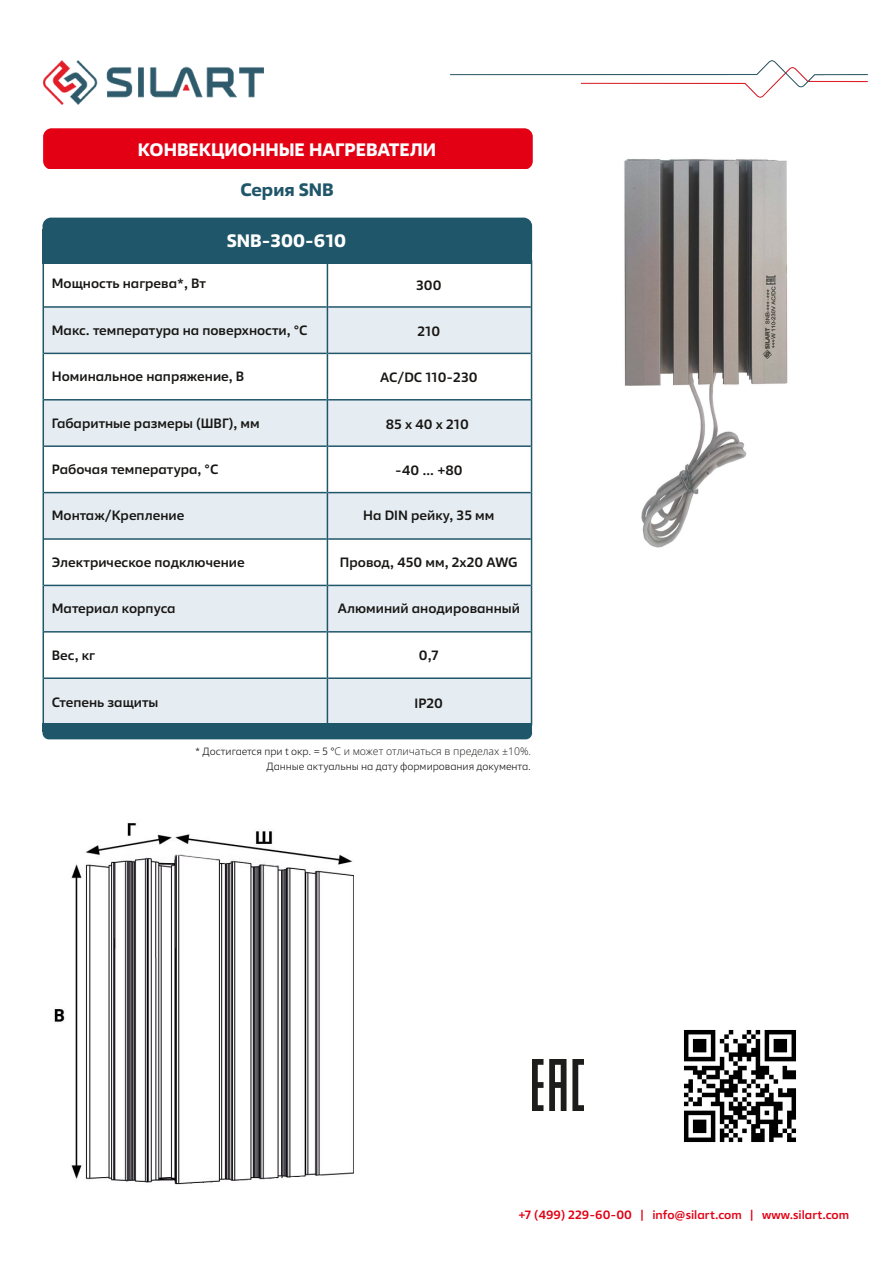
<style>
.page{position:relative;width:893px;height:1263px;background:#fff}
.page>*{position:absolute;margin:0;border:0;box-sizing:border-box;transform-origin:0 0}
.t1{font:700 18px "Vast";color:#fff}
.t2{font:700 18px "Vast";color:#205669}
.t3{font:500 13.5px "Vast";color:#181715}
.t4{font:500 12px "Vast";color:#e30014}
.t5{font:300 10.5px "Open Sans";color:#181715}
.t6{font:300 10.5px "Vast";color:#181715}
.s1{font-family:"Vast"}
</style>
<div class="page">
<img style="left:44px;top:61px;width:220px;height:44px">
<img style="left:451px;top:61px;width:416px;height:37px">
<div style="left:43px;top:128px;width:490px;height:42px;background:#e30014;border-radius:9px"></div>
<div style="left:43px;top:169px;width:490px;height:43px;background:#fff"></div>
<div style="left:43px;top:307px;width:284px;height:46px;background:#e6edf2"></div>
<div style="left:327px;top:307px;width:205px;height:46px;background:#e6edf2"></div>
<div style="left:43px;top:400px;width:284px;height:46px;background:#e6edf2"></div>
<div style="left:327px;top:400px;width:205px;height:46px;background:#e6edf2"></div>
<div style="left:43px;top:493px;width:284px;height:46px;background:#e6edf2"></div>
<div style="left:327px;top:493px;width:205px;height:46px;background:#e6edf2"></div>
<div style="left:43px;top:585px;width:284px;height:47px;background:#e6edf2"></div>
<div style="left:327px;top:585px;width:205px;height:47px;background:#e6edf2"></div>
<div style="left:43px;top:678px;width:284px;height:47px;background:#e6edf2"></div>
<div style="left:327px;top:678px;width:205px;height:47px;background:#e6edf2"></div>
<hr style="left:327px;top:260px;width:1px;height:47px;background:#205669">
<hr style="left:43px;top:260px;width:1px;height:47px;background:#205669">
<hr style="left:531px;top:260px;width:1px;height:47px;background:#205669">
<hr style="left:327px;top:307px;width:1px;height:46px;background:#205669">
<hr style="left:43px;top:307px;width:1px;height:46px;background:#205669">
<hr style="left:531px;top:307px;width:1px;height:46px;background:#205669">
<hr style="left:327px;top:353px;width:1px;height:47px;background:#205669">
<hr style="left:43px;top:353px;width:1px;height:47px;background:#205669">
<hr style="left:531px;top:353px;width:1px;height:47px;background:#205669">
<hr style="left:327px;top:400px;width:1px;height:46px;background:#205669">
<hr style="left:43px;top:400px;width:1px;height:46px;background:#205669">
<hr style="left:531px;top:400px;width:1px;height:46px;background:#205669">
<hr style="left:327px;top:446px;width:1px;height:47px;background:#205669">
<hr style="left:43px;top:446px;width:1px;height:47px;background:#205669">
<hr style="left:531px;top:446px;width:1px;height:47px;background:#205669">
<hr style="left:327px;top:493px;width:1px;height:46px;background:#205669">
<hr style="left:43px;top:493px;width:1px;height:46px;background:#205669">
<hr style="left:531px;top:493px;width:1px;height:46px;background:#205669">
<hr style="left:327px;top:539px;width:1px;height:46px;background:#205669">
<hr style="left:43px;top:539px;width:1px;height:46px;background:#205669">
<hr style="left:531px;top:539px;width:1px;height:46px;background:#205669">
<hr style="left:327px;top:585px;width:1px;height:47px;background:#205669">
<hr style="left:43px;top:585px;width:1px;height:47px;background:#205669">
<hr style="left:531px;top:585px;width:1px;height:47px;background:#205669">
<hr style="left:327px;top:632px;width:1px;height:46px;background:#205669">
<hr style="left:43px;top:632px;width:1px;height:46px;background:#205669">
<hr style="left:531px;top:632px;width:1px;height:46px;background:#205669">
<hr style="left:327px;top:678px;width:1px;height:47px;background:#205669">
<hr style="left:43px;top:678px;width:1px;height:47px;background:#205669">
<hr style="left:531px;top:678px;width:1px;height:47px;background:#205669">
<hr style="left:44px;top:306px;width:283px;height:2px;background:#205669">
<hr style="left:328px;top:306px;width:203px;height:2px;background:#205669">
<hr style="left:44px;top:353px;width:283px;height:1px;background:#205669">
<hr style="left:328px;top:353px;width:203px;height:1px;background:#205669">
<hr style="left:44px;top:399px;width:283px;height:1px;background:#205669">
<hr style="left:328px;top:399px;width:203px;height:1px;background:#205669">
<hr style="left:44px;top:445px;width:283px;height:2px;background:#205669">
<hr style="left:328px;top:445px;width:203px;height:2px;background:#205669">
<hr style="left:44px;top:492px;width:283px;height:1px;background:#205669">
<hr style="left:328px;top:492px;width:203px;height:1px;background:#205669">
<hr style="left:44px;top:538px;width:283px;height:2px;background:#205669">
<hr style="left:328px;top:538px;width:203px;height:2px;background:#205669">
<hr style="left:44px;top:585px;width:283px;height:1px;background:#205669">
<hr style="left:328px;top:585px;width:203px;height:1px;background:#205669">
<hr style="left:44px;top:631px;width:283px;height:1px;background:#205669">
<hr style="left:328px;top:631px;width:203px;height:1px;background:#205669">
<hr style="left:44px;top:677px;width:283px;height:2px;background:#205669">
<hr style="left:328px;top:677px;width:203px;height:2px;background:#205669">
<div style="left:43px;top:229px;width:489px;height:34px;background:#205669"></div>
<div style="left:43px;top:218px;width:489px;height:42px;background:#205669;border-radius:9px"></div>
<div style="left:43px;top:724px;width:489px;height:8px;background:#205669"></div>
<img style="left:624px;top:159px;width:164px;height:389px">
<img style="left:54px;top:823px;width:299px;height:362px">
<img style="left:684px;top:1030px;width:112px;height:112px">
<img style="left:532px;top:1059px;width:52px;height:52px">
<div style="left:43px;top:727px;width:489px;height:12px;background:#205669;border-radius:6px"></div>
<h1 class="t1" style="left:138px;top:138px;width:300px">КОНВЕКЦИОННЫЕ НАГРЕВАТЕЛИ</h1>
<h1 class="t2" style="left:240px;top:179px;width:95px">Серия SNB</h1>
<h1 class="t1" style="left:227px;top:230px;width:121px">SNB-300-610</h1>
<p class="t3" style="left:52px;top:275px;width:156px">Мощность нагрева*, Вт</p>
<p class="t3" style="left:416px;top:277px;width:27px">300</p>
<p class="t3" style="left:52px;top:322px;width:257px">Макс. температура на поверхности, °С</p>
<p class="t3" style="left:417px;top:323px;width:24px">210</p>
<p class="t3" style="left:52px;top:368px;width:194px">Номинальное напряжение, В</p>
<p class="t3" style="left:380px;top:369px;width:99px">AC/DC 110-230</p>
<p class="t3" style="left:52px;top:415px;width:209px">Габаритные размеры (ШВГ), мм</p>
<p class="t3" style="left:386px;top:416px;width:85px">85 х 40 х 210</p>
<p class="t3" style="left:52px;top:461px;width:168px">Рабочая температура, °С</p>
<p class="t3" style="left:395px;top:463px;width:69px">-40 … +80</p>
<p class="t3" style="left:52px;top:507px;width:134px">Монтаж/Крепление</p>
<p class="t3" style="left:363px;top:507px;width:133px">На DIN рейку, 35 мм</p>
<p class="t3" style="left:52px;top:554px;width:194px">Электрическое подключение</p>
<p class="t3" style="left:340px;top:554px;width:179px">Провод, 450 мм, 2х20 AWG</p>
<p class="t3" style="left:52px;top:600px;width:125px">Материал корпуса</p>
<p class="t3" style="left:338px;top:600px;width:184px">Алюминий анодированный</p>
<p class="t3" style="left:52px;top:647px;width:45px">Вес, кг</p>
<p class="t3" style="left:419px;top:647px;width:21px">0,7</p>
<p class="t3" style="left:52px;top:694px;width:108px">Степень защиты</p>
<p class="t3" style="left:415px;top:695px;width:30px">IP20</p>
<p class="t5" style="left:195px;top:743px;width:337px"><span class="s1">* Достигается при t окр. = 5 °</span>С и может отличаться в пределах ±10%.</p>
<p class="t6" style="left:266px;top:760px;width:266px">Данные актуальны на дату формирования документа.</p>
<p class="t4" style="left:518px;top:1208px;width:332px">+7 (499) 229-60-00 | info@silart.com | www.silart.com</p>
</div>
